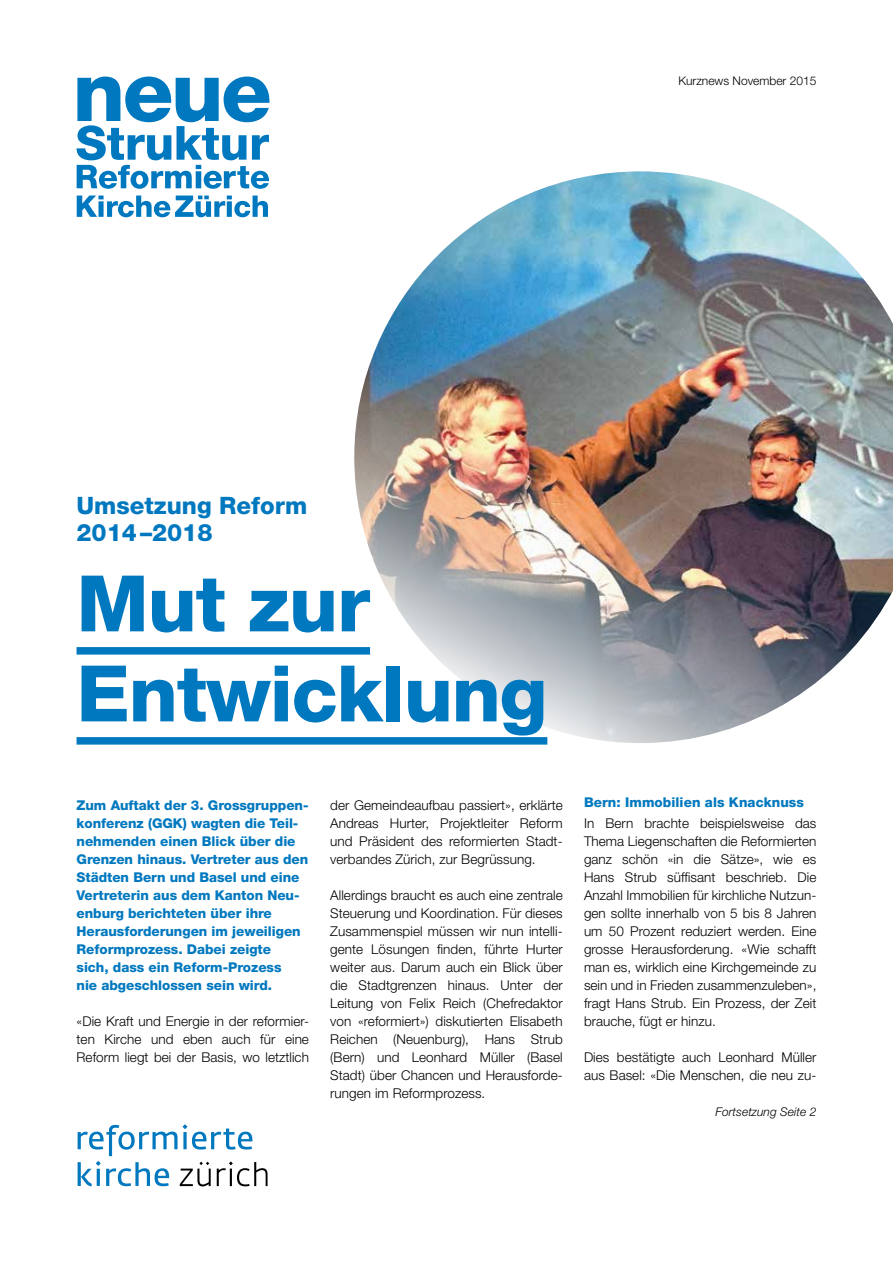
<style>
.page{position:relative;width:893px;height:1263px;background:#fff}
.page>*{position:absolute;margin:0;border:0;box-sizing:border-box;transform-origin:0 0}
.t1{font:800 78px/90px "Helvetica Neue LT Std";letter-spacing:-.015em;color:#0078bf}
.t2{font:800 24px/27px "Helvetica Neue LT Std";color:#0078bf}
.t3{font:300 13.5px/18px "Helvetica Neue LT Pro";letter-spacing:.005em;color:#000;text-align:justify}
.t4{font:800 13.5px/18px "Helvetica Neue LT Std";color:#0078bf}
.t5{font:300 12px "Helvetica Neue LT Pro";color:#000}
.t6{font:italic 300 12px "Helvetica Neue LT Pro";letter-spacing:.005em;color:#000}
</style>
<div class="page">
<img style="left:354px;top:171px;width:539px;height:572px">
<svg style="left:77px;top:196px;width:191px;height:21px"></svg>
<svg style="left:77px;top:77px;width:192px;height:112px"></svg>
<svg style="left:78px;top:1124px;width:190px;height:62px"></svg>
<div style="left:77px;top:647px;width:293px;height:8px;background:#0078bf"></div>
<div style="left:77px;top:737px;width:470px;height:8px;background:#0078bf"></div>
<p class="t5" style="left:678px;top:73px;width:140px">Kurznews November 2015</p>
<h2 class="t2" style="left:77px;top:492px;width:232px">Umsetzung Reform<br>2014–2018</h2>
<h1 class="t1" style="left:77px;top:558px;width:472px">Mut zur<br>Entwicklung</h1>
<p class="t4" style="left:77px;top:796px;width:234px">Zum Auftakt der 3. Grossgruppen&shy;konferenz (GGK) wagten die Teil&shy;nehmenden einen Blick über die<br>Grenzen hinaus. Vertreter aus den<br>Städten Bern und Basel und eine<br>Vertreterin aus dem Kanton Neu&shy;enburg berichteten über ihre<br>Herausforderungen im jeweiligen<br>Reformprozess. Dabei zeigte<br>sich, dass ein Reform-Prozess<br>nie abgeschlossen sein wird.</p>
<p class="t3" style="left:77px;top:1012px;width:234px">«Die Kraft und Energie in der reformier&shy;ten Kirche und eben auch für eine Reform liegt bei der Basis, wo letztlich</p>
<p class="t3" style="left:330px;top:796px;width:234px">der Gemeindeaufbau passiert», erklärte Andreas Hurter, Projektleiter Reform und Präsident des reformierten Stadt&shy;verbandes Zürich, zur Begrüssung.</p>
<p class="t3" style="left:330px;top:886px;width:234px">Allerdings braucht es auch eine zentrale Steuerung und Koordination. Für dieses Zusammenspiel müssen wir nun intelli&shy;gente Lösungen finden, führte Hurter weiter aus. Darum auch ein Blick über die Stadtgrenzen hinaus. Unter der Leitung von Felix Reich (Chefredaktor von «reformiert») diskutierten Elisabeth Reichen (Neuenburg), Hans Strub (Bern) und Leonhard Müller (Basel Stadt) über Chancen und Herausforde&shy;rungen im Reformprozess.</p>
<p class="t4" style="left:584px;top:793px;width:222px">Bern: Immobilien als Knacknuss</p>
<p class="t3" style="left:584px;top:814px;width:234px">In Bern brachte beispielsweise das Thema Liegenschaften die Reformierten ganz schön «in die Sätze», wie es Hans Strub süffisant beschrieb. Die Anzahl Immobilien für kirchliche Nutzun&shy;gen sollte innerhalb von 5 bis 8 Jahren um 50 Prozent reduziert werden. Eine grosse Herausforderung. «Wie schafft man es, wirklich eine Kirchgemeinde zu sein und in Frieden zusammenzuleben», fragt Hans Strub. Ein Prozess, der Zeit brauche, fügt er hinzu.</p>
<p class="t3" style="left:584px;top:1048px;width:234px">Dies bestätigte auch Leonhard Müller aus Basel: «Die Menschen, die neu zu-</p>
<p class="t6" style="left:715px;top:1104px;width:102px">Fortsetzung Seite 2</p>
</div>
